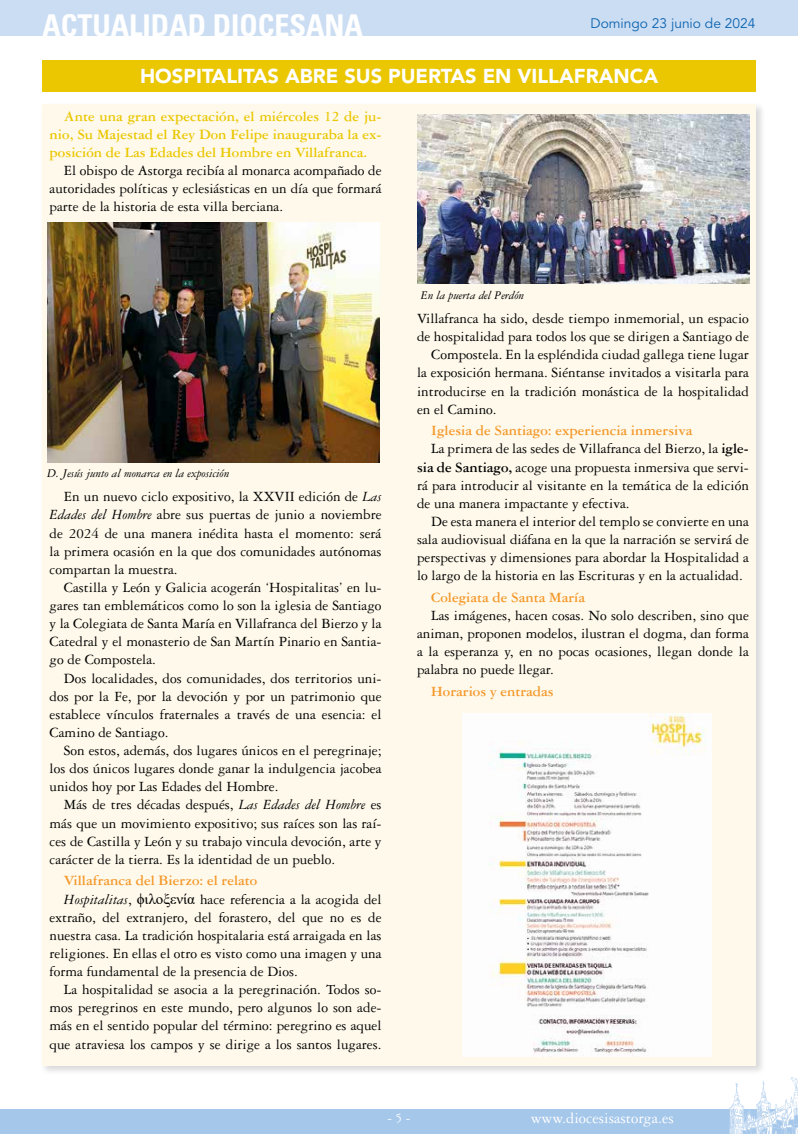
<style>
.page{position:relative;width:798px;height:1134px;background:#fff}
.page>*{position:absolute;margin:0;border:0;box-sizing:border-box;transform-origin:0 0}
.t1{font:700 condensed 30px "Univers LT Std";color:#fff}
.t2{font:900 20px "Avenir LT Std";color:#fff}
.t3{font:16.25px "Garamond 3 LT Std";color:#fff}
.t4{font:15px/18.1px "Garamond 3 LT Std";color:#000;text-align:justify}
.t5{font:700 15px/18.1px "Garamond 3 LT Std";color:#eac700;text-align:justify}
.t6{font:700 15px "Garamond 3 LT Std";color:#f49829}
.t7{font:13.75px "Avenir LT Std";color:#0c64af}
.t8{font:13.75px "Garamond 3 LT Std";color:#fff}
.t9{font:italic 12.5px "Garamond 3 LT Std";color:#000}
.s1{font-style:italic}
.s2{font-family:"Times New Roman"}
.s3{font-weight:700}
</style>
<div class="page">
<div style="left:0;top:1109px;width:797px;height:25px;background:#a5c7ea"></div>
<div style="left:0;top:0;width:797px;height:35px;background:#cbddf3"></div>
<svg style="left:729px;top:1077px;width:68px;height:57px"></svg>
<div style="left:40px;top:102px;width:725px;height:973px;background:#000;opacity:.15"></div>
<div style="left:43px;top:104px;width:712px;height:961px;background:#fef9eb"></div>
<div style="left:43px;top:60px;width:712px;height:32px;background:#eac700"></div>
<img style="left:47px;top:223px;width:332px;height:240px">
<img style="left:417px;top:115px;width:332px;height:168px">
<img style="left:462px;top:714px;width:249px;height:342px">
<h1 class="t1" style="left:43px;top:7px;width:322px">ACTUALIDAD DIOCESANA</h1>
<p class="t7" style="left:590px;top:16px;width:166px">Domingo 23 junio de 2024</p>
<h2 class="t2" style="left:140px;top:64px;width:519px">HOSPITALITAS ABRE SUS PUERTAS EN VILLAFRANCA</h2>
<p class="t5" style="left:50px;top:107px;width:333px;text-indent:14px">Ante una gran expectación, el miércoles 12 de ju&shy;nio, Su Majestad el Rey Don Felipe inauguraba la ex&shy;posición de Las Edades del Hombre en Villafranca.</p>
<p class="t4" style="left:50px;top:162px;width:333px;text-indent:14px">El obispo de Astorga recibía al monarca acompañado de autoridades políticas y eclesiásticas en un día que formará parte de la historia de esta villa berciana.</p>
<p class="t9" style="left:47px;top:467px;width:183px">D. Jesús junto al monarca en la exposición</p>
<p class="t4" style="left:50px;top:488px;width:333px;text-indent:14px">En un nuevo ciclo expositivo, la XXVII edición de <span class="s1">Las Edades del Hombre</span> abre sus puertas de junio a noviembre de 2024 de una manera inédita hasta el momento: será la primera ocasión en la que dos comunidades autónomas compartan la muestra.</p>
<p class="t4" style="left:50px;top:578px;width:333px;text-indent:14px">Castilla y León y Galicia acogerán ‘Hospitalitas’ en lu&shy;gares tan emblemáticos como lo son la iglesia de Santiago y la Colegiata de Santa María en Villafranca del Bierzo y la Catedral y el monasterio de San Martín Pinario en Santia&shy;go de Compostela.</p>
<p class="t4" style="left:50px;top:669px;width:333px;text-indent:14px">Dos localidades, dos comunidades, dos territorios uni&shy;dos por la Fe, por la devoción y por un patrimonio que establece vínculos fraternales a través de una esencia: el Camino de Santiago.</p>
<p class="t4" style="left:50px;top:741px;width:333px;text-indent:14px">Son estos, además, dos lugares únicos en el peregrinaje; los dos únicos lugares donde ganar la indulgencia jacobea unidos hoy por Las Edades del Hombre.</p>
<p class="t4" style="left:50px;top:796px;width:333px;text-indent:14px">Más de tres décadas después, <span class="s1">Las Edades del Hombre</span> es más que un movimiento expositivo; sus raíces son las raí&shy;ces de Castilla y León y su trabajo vincula devoción, arte y carácter de la tierra. Es la identidad de un pueblo.</p>
<p class="t6" style="left:64px;top:872px;width:195px">Villafranca del Bierzo: el relato</p>
<p class="t4" style="left:64px;top:890px;width:319px"><span class="s1">Hospitalitas</span>, <span class="s2">ϕιλοξενία</span> hace referencia a la acogida del</p>
<p class="t4" style="left:50px;top:908px;width:333px">extraño, del extranjero, del forastero, del que no es de</p>
<p class="t4" style="left:50px;top:926px;width:333px">nuestra casa. La tradición hospitalaria está arraigada en las</p>
<p class="t4" style="left:50px;top:944px;width:333px">religiones. En ellas el otro es visto como una imagen y una</p>
<p class="t4" style="left:50px;top:962px;width:249px">forma fundamental de la presencia de Dios.</p>
<p class="t4" style="left:64px;top:981px;width:319px">La hospitalidad se asocia a la peregrinación. Todos so-</p>
<p class="t4" style="left:50px;top:999px;width:333px">mos peregrinos en este mundo, pero algunos lo son ade-</p>
<p class="t4" style="left:50px;top:1017px;width:333px">más en el sentido popular del término: peregrino es aquel</p>
<p class="t4" style="left:50px;top:1035px;width:333px">que atraviesa los campos y se dirige a los santos lugares.</p>
<p class="t9" style="left:420px;top:289px;width:105px">En la puerta del Perdón</p>
<p class="t4" style="left:417px;top:309px;width:333px">Villafranca ha sido, desde tiempo inmemorial, un espacio</p>
<p class="t4" style="left:417px;top:328px;width:333px">de hospitalidad para todos los que se dirigen a Santiago de</p>
<p class="t4" style="left:431px;top:346px;width:319px">Compostela. En la espléndida ciudad gallega tiene lugar</p>
<p class="t4" style="left:417px;top:364px;width:333px">la exposición hermana. Siéntanse invitados a visitarla para</p>
<p class="t4" style="left:417px;top:382px;width:333px">introducirse en la tradición monástica de la hospitalidad</p>
<p class="t4" style="left:417px;top:400px;width:81px">en el Camino.</p>
<p class="t6" style="left:431px;top:422px;width:263px">Iglesia de Santiago: experiencia inmersiva</p>
<p class="t4" style="left:431px;top:440px;width:319px">La primera de las sedes de Villafranca del Bierzo, la <span class="s3">igle-</span></p>
<p class="t4" style="left:417px;top:458px;width:333px"><span class="s3">sia de Santiago,</span> acoge una propuesta inmersiva que servi-</p>
<p class="t4" style="left:417px;top:476px;width:333px">rá para introducir al visitante en la temática de la edición</p>
<p class="t4" style="left:417px;top:494px;width:214px">de una manera impactante y efectiva.</p>
<p class="t4" style="left:431px;top:512px;width:319px">De esta manera el interior del templo se convierte en una</p>
<p class="t4" style="left:417px;top:530px;width:333px">sala audiovisual diáfana en la que la narración se servirá de</p>
<p class="t4" style="left:417px;top:549px;width:333px">perspectivas y dimensiones para abordar la Hospitalidad a</p>
<p class="t4" style="left:417px;top:567px;width:327px">lo largo de la historia en las Escrituras y en la actualidad.</p>
<p class="t6" style="left:431px;top:589px;width:155px">Colegiata de Santa María</p>
<p class="t4" style="left:417px;top:607px;width:333px;text-indent:14px">Las imágenes, hacen cosas. No solo describen, sino que animan, proponen modelos, ilustran el dogma, dan forma a la esperanza y, en no pocas ocasiones, llegan donde la palabra no puede llegar.</p>
<p class="t6" style="left:431px;top:683px;width:124px">Horarios y entradas</p>
<p class="t8" style="left:387px;top:1110px;width:24px">- 5 -</p>
<p class="t3" style="left:530px;top:1109px;width:144px">www.diocesisastorga.es</p>
</div>
